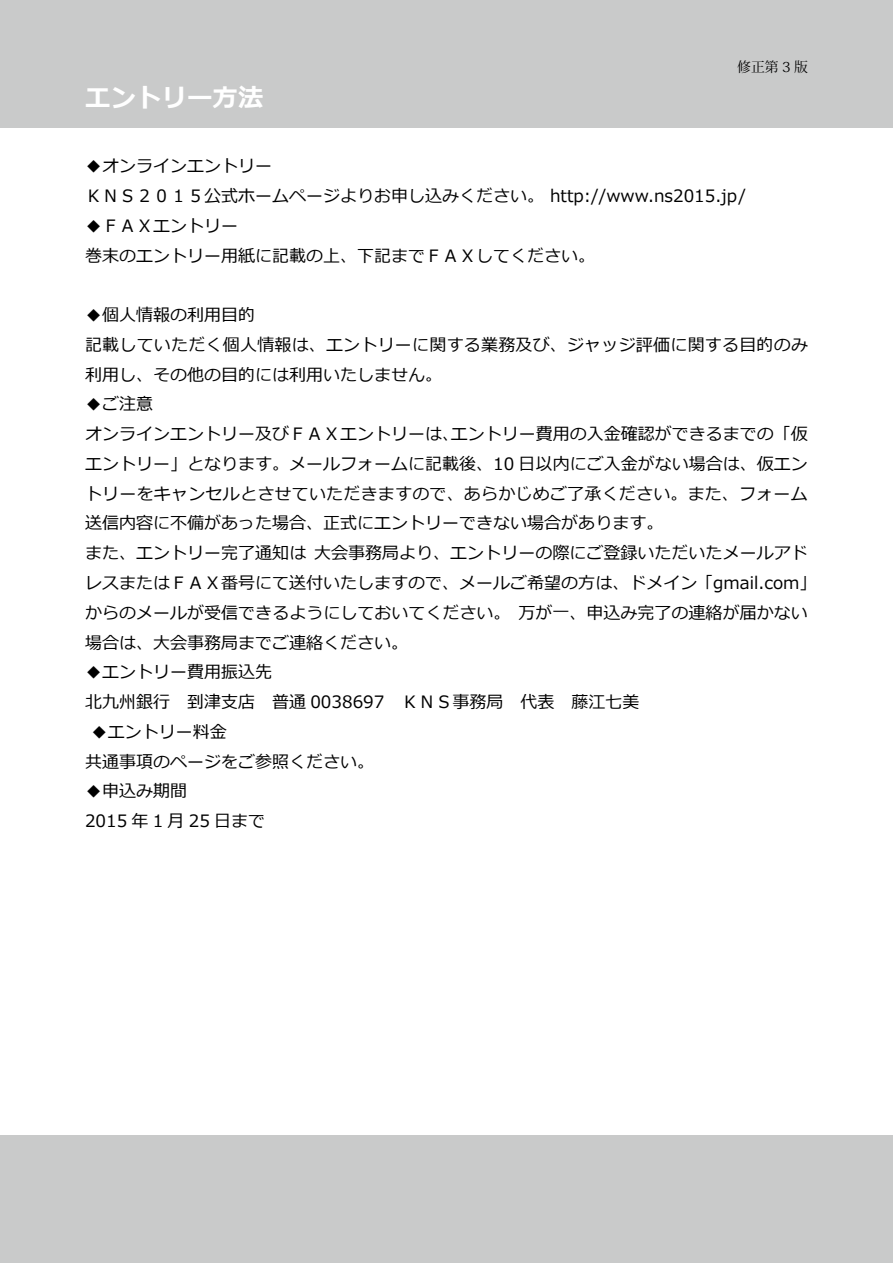
<style>
.page{position:relative;width:893px;height:1263px;background:#fff}
.page>*{position:absolute;margin:0;border:0;box-sizing:border-box;transform-origin:0 0}
.t1{font:700 25.5px "Meiryo";color:#fff}
.t2{font:16.95px/29.7px "Meiryo";color:#000}
.t3{font:13.8px "Koz Min Pr 6 N";color:#000}
</style>
<div class="page">
<div style="left:0;top:0;width:893px;height:128px;background:#c9caca"></div>
<div style="left:0;top:1135px;width:893px;height:128px;background:#c9caca"></div>
<h1 class="t1" style="left:85px;top:80px;width:180px">エントリー方法</h1>
<p class="t3" style="left:737px;top:59px;width:72px">修正第 3 版</p>
<p class="t2" style="left:85px;top:152px;width:662px">◆オンラインエントリー<br>ＫＮＳ２０１５公式ホームページよりお申し込みください。 http://www.ns2015.jp/</p>
<p class="t2" style="left:85px;top:212px;width:512px">◆ＦＡＸエントリー<br>巻末のエントリー用紙に記載の上、下記までＦＡＸしてください。</p>
<p class="t2" style="left:85px;top:301px;width:724px">◆個人情報の利用目的<br>記載していただく個人情報は、エントリーに関する業務及び、ジャッジ評価に関する目的のみ利用し、その他の目的には利用いたしません。 　　</p>
<p class="t2" style="left:85px;top:390px;width:733px">◆ご注意<br>オンラインエントリー及びＦＡＸエントリーは、エントリー費用の入金確認ができるまでの「仮エントリー」となります。メールフォームに記載後、10 日以内にご入金がない場合は、仮エントリーをキャンセルとさせていただきますので、あらかじめご了承ください。また、フォーム送信内容に不備があった場合、正式にエントリーできない場合があります。<br>また、エントリー完了通知は 大会事務局より、エントリーの際にご登録いただいたメールアドレスまたはＦＡＸ番号にて送付いたしますので、メールご希望の方は、ドメイン 「gmail.com」からのメールが受信できるようにしておいてください。 万が一、申込み完了の連絡が届かない場合は、大会事務局までご連絡ください。</p>
<p class="t2" style="left:85px;top:658px;width:556px">◆エントリー費用振込先<br>北九州銀行　到津支店　普通 0038697　ＫＮＳ事務局　代表　藤江七美</p>
<p class="t2" style="left:85px;top:718px;width:291px;text-indent:6px">◆エントリー料金<br>共通事項のページをご参照ください。</p>
<p class="t2" style="left:85px;top:777px;width:182px">◆申込み期間<br>2015 年 1 月 25 日まで</p>
</div>
